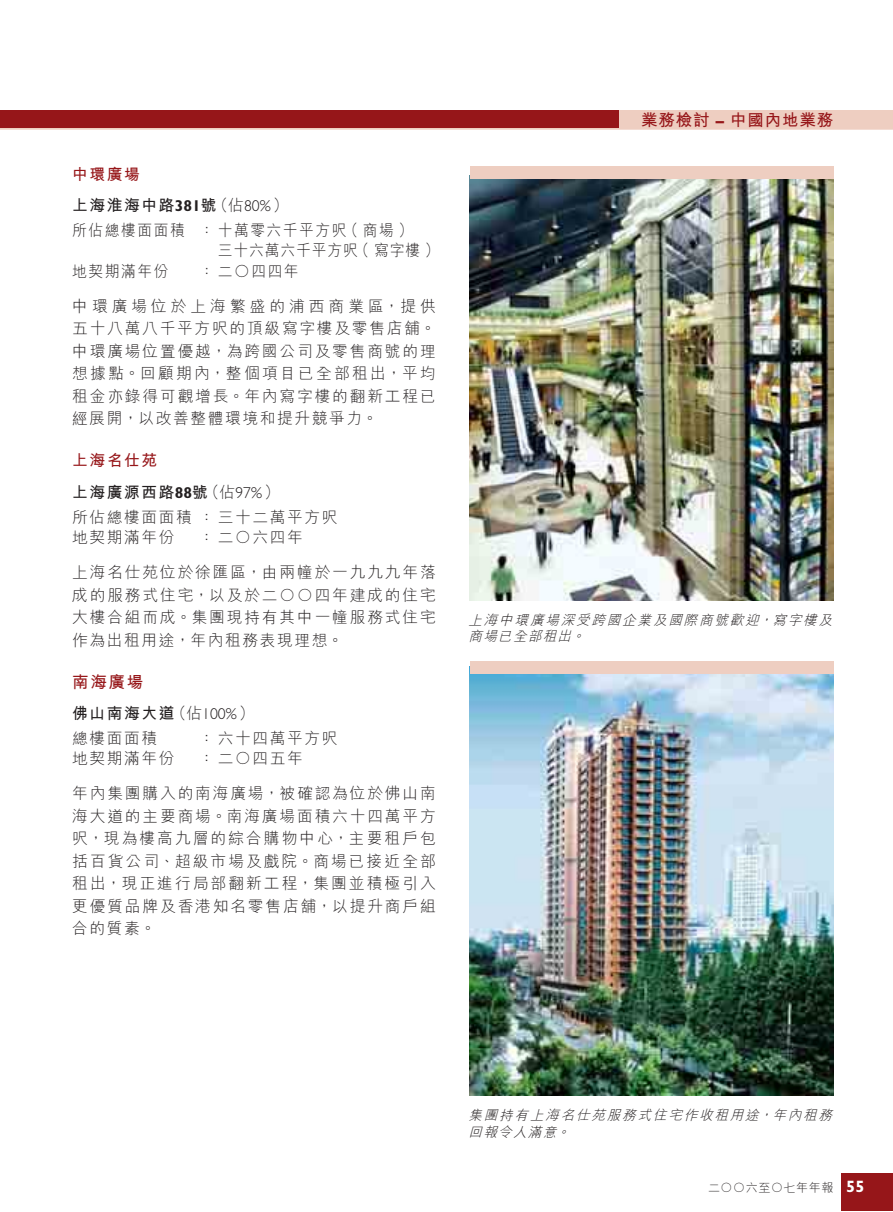
<style>
.page{position:relative;width:893px;height:1212px;background:#fff}
.page>*{position:absolute;margin:0;border:0;box-sizing:border-box;transform-origin:0 0}
.t1{font:16.5px "M Hei HK Bold E Ten B5 H";letter-spacing:.05em;color:#961619}
.t2{font:700 16.5px "Gill Sans Std";color:#fff}
.t3{font:15.75px/22.5px "M Hei HK Light E Ten B5 H";letter-spacing:.1em;color:#231f20;text-align:justify}
.t4{font:15.75px/31.5px "M Hei HK Bold E Ten B5 H";letter-spacing:.1em;color:#231f20}
.t5{font:15.75px "M Hei HK Light E Ten B5 H";letter-spacing:.1em;color:#231f20;scale:.94 1}
.t6{font:15.75px "M Hei HK Light E Ten B5 H";letter-spacing:.06em;color:#231f20;scale:.94 1}
.t7{font:italic 13.5px/16.5px "M Hei HK Light E Ten B5 H";color:#231f20}
.t8{font:12px "M Hei HK Light E Ten B5 H";letter-spacing:.05em;color:#231f20}
.s1{color:#961619}
.s2{font-family:"Gill Sans Std";font-weight:700}
.s3{font-family:"M Hei HK Light E Ten B5 H"}
.s4{font-family:"Gill Sans Std";font-weight:300}
</style>
<div class="page">
<div style="left:842px;top:1174px;width:51px;height:37px;background:#961619"></div>
<hr style="left:1px;top:128px;width:892px;height:2px;background:#eecec1">
<div style="left:1px;top:111px;width:892px;height:17px;background:#961619"></div>
<div style="left:619px;top:111px;width:274px;height:17px;background:#eecec1"></div>
<img style="left:470px;top:674px;width:363px;height:421px">
<img style="left:470px;top:179px;width:363px;height:421px">
<div style="left:470px;top:166px;width:363px;height:13px;background:#eecec1"></div>
<div style="left:470px;top:661px;width:363px;height:13px;background:#eecec1"></div>
<p class="t4" style="left:72px;top:160px;width:218px"><span class="s1">中環廣場<br></span>上海淮海中路<span class="s2">381</span>號<span class="s3">（佔</span><span class="s4">80%</span><span class="s3">）</span></p>
<p class="t5" style="left:72px;top:224px;width:360px">所佔總樓面面積 ：十萬零六千平方呎﹙商場﹚</p>
<p class="t6" style="left:218px;top:244px;width:233px">三十六萬六千平方呎﹙寫字樓﹚</p>
<p class="t5" style="left:72px;top:265px;width:104px">地契期滿年份</p>
<p class="t5" style="left:200px;top:265px;width:107px">：二○四四年</p>
<p class="t3" style="left:72px;top:297px;width:365px">中環廣場位於上海繁盛的浦西商業區，提供五十八萬八千平方呎的頂級寫字樓及零售店舖。中環廣場位置優越，為跨國公司及零售商號的理想據點。回顧期內，整個項目已全部租出，平均租金亦錄得可觀增長。年內寫字樓的翻新工程已經展開，以改善整體環境和提升競爭力。</p>
<p class="t4" style="left:72px;top:447px;width:209px"><span class="s1">上海名仕苑<br></span>上海廣源西路<span class="s2">88</span>號<span class="s3">（佔</span><span class="s4">97%</span><span class="s3">）</span></p>
<p class="t3" style="left:72px;top:509px;width:267px;line-height:20.2px">所佔總樓面面積：三十二萬平方呎地契期滿年份</p>
<p class="t3" style="left:199px;top:528px;width:105px">：二○六四年</p>
<p class="t3" style="left:72px;top:563px;width:365px">上海名仕苑位於徐匯區，由兩幢於一九九九年落成的服務式住宅，以及於二○○四年建成的住宅大樓合組而成。集團現持有其中一幢服務式住宅作為出租用途，年內租務表現理想。</p>
<p class="t1" style="left:72px;top:676px;width:72px">南海廣場</p>
<p class="t4" style="left:72px;top:699px;width:184px">佛山南海大道<span class="s3">（佔</span><span class="s4">100%</span><span class="s3">）</span></p>
<p class="t3" style="left:72px;top:729px;width:87px">總樓面面積</p>
<p class="t3" style="left:199px;top:729px;width:140px">：六十四萬平方呎</p>
<p class="t3" style="left:72px;top:749px;width:104px">地契期滿年份</p>
<p class="t3" style="left:199px;top:749px;width:105px">：二○四五年</p>
<p class="t3" style="left:72px;top:784px;width:365px">年內集團購入的南海廣場，被確認為位於佛山南海大道的主要商場。南海廣場面積六十四萬平方呎，現為樓高九層的綜合購物中心，主要租戶包括百貨公司、超級市場及戲院。商場已接近全部租出，現正進行局部翻新工程，集團並積極引入更優質品牌及香港知名零售店舖，以提升商戶組合的質素。</p>
<p class="t1" style="left:641px;top:114px;width:194px">業務檢討 <span class="s2">–</span> 中國內地業務</p>
<p class="t7" style="left:468px;top:613px;width:369px">上海中環廣場深受跨國企業及國際商號歡迎，寫字樓及商場已全部租出。</p>
<p class="t7" style="left:468px;top:1109px;width:369px">集團持有上海名仕苑服務式住宅作收租用途，年內租務回報令人滿意。</p>
<p class="t8" style="left:708px;top:1183px;width:127px">二〇〇六至〇七年年報</p>
<p class="t2" style="left:846px;top:1176px;width:20px">55</p>
</div>
